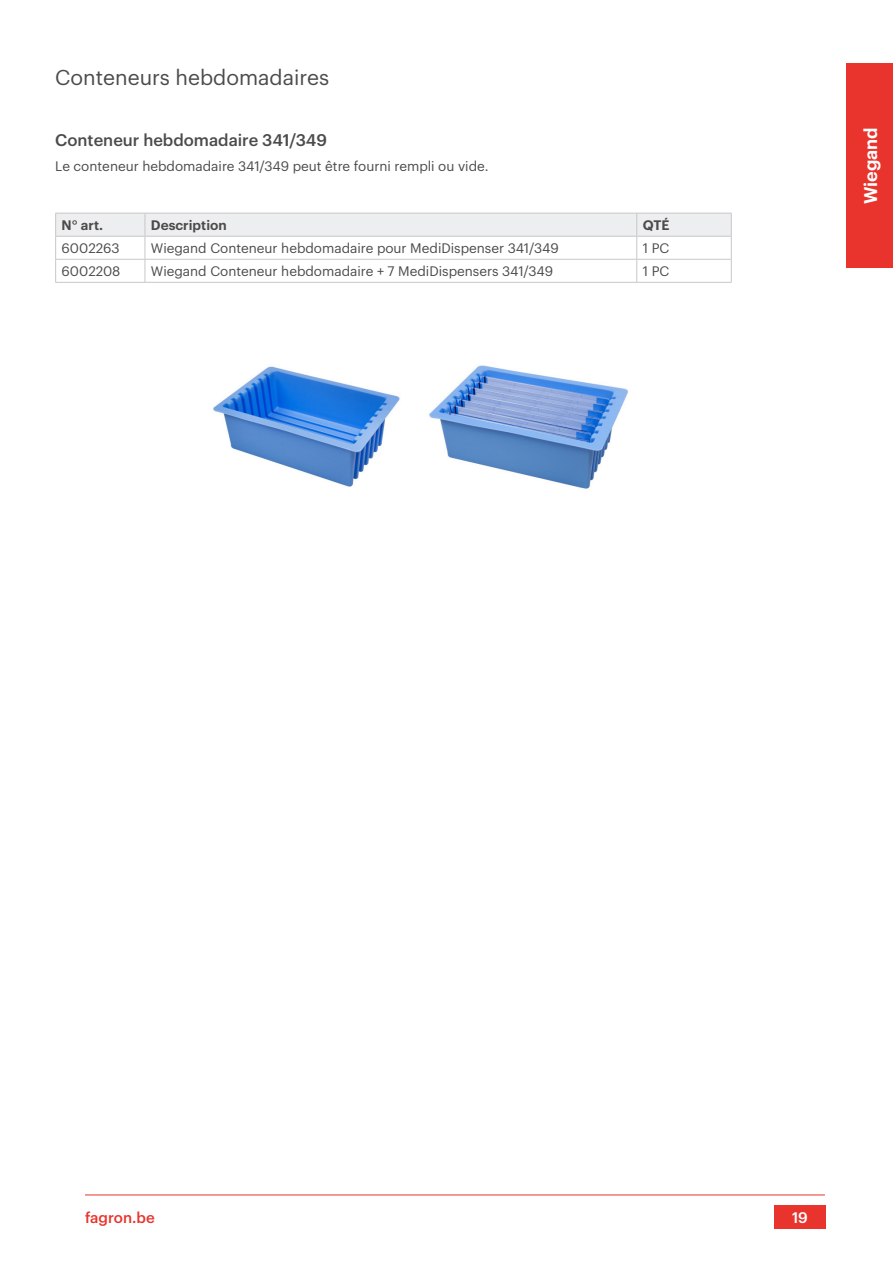
<style>
.page{position:relative;width:893px;height:1263px;background:#fff}
.page>*{position:absolute;margin:0;border:0;box-sizing:border-box;transform-origin:0 0}
.t1{font:21px "Graphik";color:#4b4b4a}
.t2{font:600 18px "Graphik";color:#fff}
.t3{font:500 16.5px "Graphik";color:#4b4b4a}
.t4{font:500 15px "Graphik";color:#e8342c}
.t5{font:500 15px "Graphik";color:#fff}
.t6{font:13.5px "Graphik";color:#4b4b4a}
.t7{font:600 13.5px "Graphik";color:#4b4b4a}
</style>
<div class="page">
<hr style="left:85px;top:1194px;width:740px;height:1px;background:#e8342c">
<div style="left:774px;top:1205px;width:51px;height:24px;background:#e8342c"></div>
<div style="left:846px;top:64px;width:47px;height:204px;background:#e8342c"></div>
<svg style="left:55px;top:213px;width:677px;height:69px"></svg>
<hr style="left:55px;top:282px;width:90px;height:1px;background:#c6c7c7">
<hr style="left:145px;top:282px;width:492px;height:1px;background:#c6c7c7">
<hr style="left:637px;top:282px;width:95px;height:1px;background:#c6c7c7">
<img style="left:213px;top:365px;width:415px;height:124px">
<p class="t1" style="left:55px;top:62px;width:275px">Conteneurs hebdomadaires</p>
<p class="t3" style="left:55px;top:127px;width:273px">Conteneur hebdomadaire 341/349</p>
<p class="t6" style="left:55px;top:156px;width:435px">Le conteneur hebdomadaire 341/349 peut être fourni rempli ou vide.</p>
<p class="t7" style="left:62px;top:215px;width:43px">N° art.</p>
<p class="t7" style="left:151px;top:215px;width:77px">Description</p>
<p class="t7" style="left:643px;top:215px;width:28px">QTÉ</p>
<p class="t6" style="left:62px;top:238px;width:60px">6002263</p>
<p class="t6" style="left:151px;top:238px;width:409px">Wiegand Conteneur hebdomadaire pour MediDispenser 341/349</p>
<p class="t6" style="left:643px;top:238px;width:28px">1 PC</p>
<p class="t6" style="left:62px;top:261px;width:60px">6002208</p>
<p class="t6" style="left:151px;top:261px;width:404px">Wiegand Conteneur hebdomadaire + 7 MediDispensers 341/349</p>
<p class="t6" style="left:643px;top:261px;width:28px">1 PC</p>
<h2 class="t2" style="left:857px;top:204px;width:79px;rotate:-90deg">Wiegand</h2>
<p class="t4" style="left:85px;top:1206px;width:71px">fagron.be</p>
<p class="t5" style="left:792px;top:1206px;width:17px">19</p>
</div>
